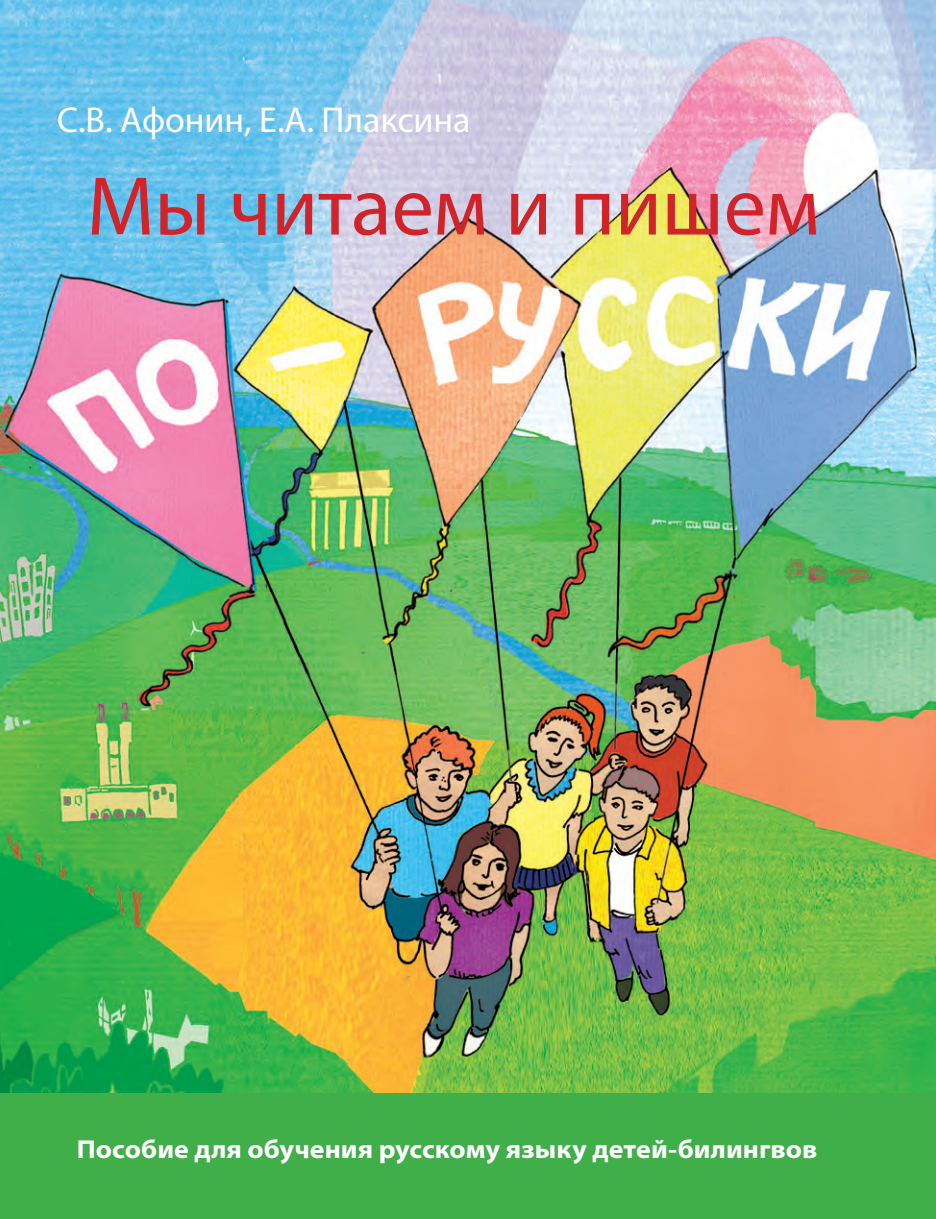
<style>
.page{position:relative;width:936px;height:1219px;background:#fff}
.page>*{position:absolute;margin:0;border:0;box-sizing:border-box;transform-origin:0 0}
.t1{font:84px "Myriad Pro";color:#d1232a}
.t2{font:36px "Myriad Pro";color:#fff}
.t3{font:700 semi-expanded 26px "Myriad Pro";color:#fff}
</style>
<div class="page">
<img style="left:0;top:0;width:935px;height:1094px">
<div style="left:0;top:1094px;width:935px;height:125px;background:#40ae49"></div>
<p class="t2" style="left:57px;top:98px;width:415px">С.В. Афонин, Е.А. Плаксина</p>
<p class="t1" style="left:87px;top:155px;width:734px">Мы читаем и пишем</p>
<p class="t3" style="left:77px;top:1134px;width:741px">Пособие для обучения русскому языку детей-билингвов</p>
</div>
